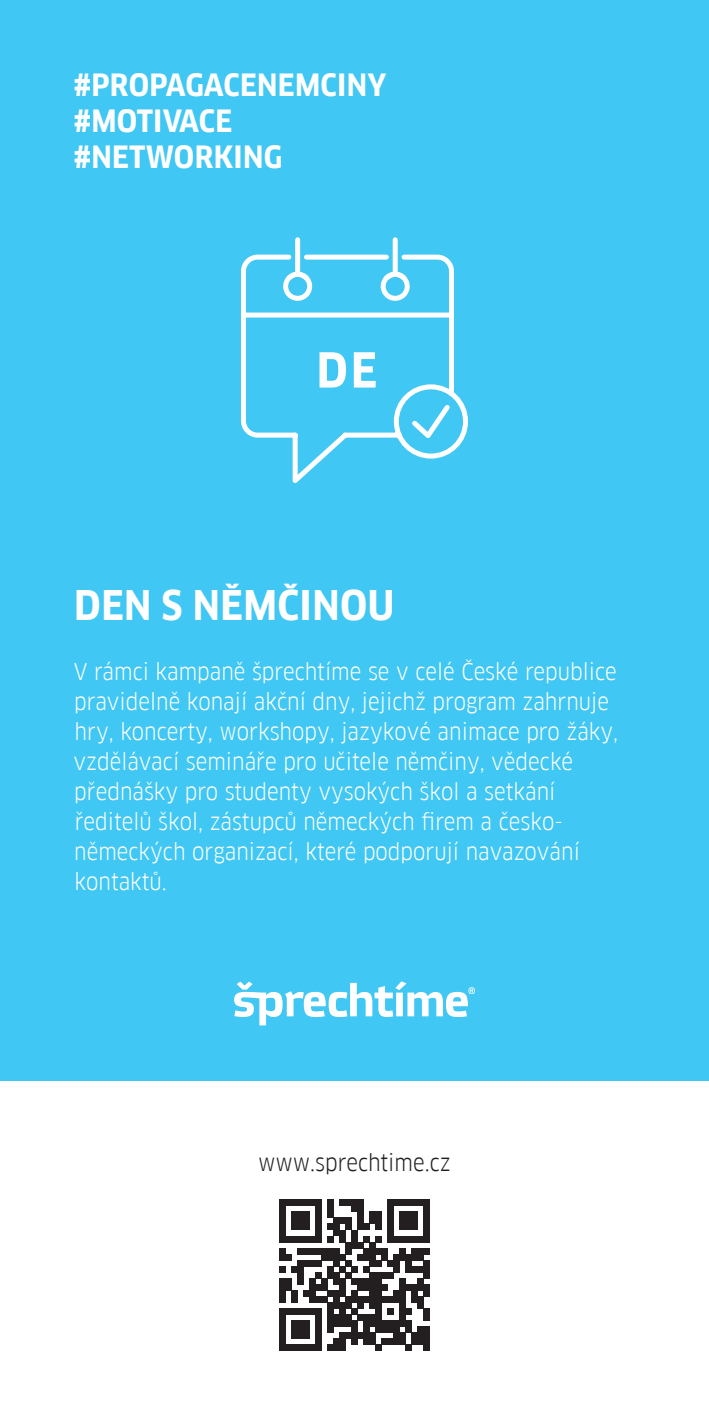
<style>
.page{position:relative;width:709px;height:1418px;background:#fff}
.page>*{position:absolute;margin:0;border:0;box-sizing:border-box;transform-origin:0 0}
.headline{font:700 40px "Goethe FF Clan";letter-spacing:.01em;color:#fff}
.t1{font:700 30px "Goethe FF Clan";letter-spacing:.01em;color:#fff}
.copy{font:22.5px/30px "Goethe FF Clan";color:#fff}
.t2{font:22.5px "Goethe FF Clan";color:#231f20}
</style>
<div class="page">
<div style="left:0;top:0;width:709px;height:1080px;background:#40c7f4"></div>
<div style="left:279px;top:1199px;width:6px;height:36px;background:#231f20"></div>
<div style="left:279px;top:1247px;width:6px;height:13px;background:#231f20"></div>
<div style="left:279px;top:1320px;width:6px;height:18px;background:#231f20"></div>
<div style="left:279px;top:1338px;width:6px;height:12px;background:#231f20"></div>
<div style="left:291px;top:1211px;width:6px;height:18px;background:#231f20"></div>
<div style="left:291px;top:1320px;width:6px;height:18px;background:#231f20"></div>
<div style="left:297px;top:1211px;width:6px;height:18px;background:#231f20"></div>
<div style="left:297px;top:1247px;width:6px;height:7px;background:#231f20"></div>
<div style="left:297px;top:1320px;width:6px;height:18px;background:#231f20"></div>
<div style="left:303px;top:1211px;width:6px;height:18px;background:#231f20"></div>
<div style="left:303px;top:1247px;width:6px;height:7px;background:#231f20"></div>
<div style="left:303px;top:1320px;width:6px;height:18px;background:#231f20"></div>
<svg style="left:285px;top:1199px;width:30px;height:6px"></svg>
<div style="left:309px;top:1247px;width:6px;height:7px;background:#231f20"></div>
<svg style="left:285px;top:1344px;width:30px;height:6px"></svg>
<div style="left:315px;top:1199px;width:6px;height:36px;background:#231f20"></div>
<svg style="left:279px;top:1235px;width:42px;height:6px"></svg>
<div style="left:315px;top:1247px;width:6px;height:7px;background:#231f20"></div>
<div style="left:315px;top:1320px;width:6px;height:18px;background:#231f20"></div>
<div style="left:315px;top:1338px;width:6px;height:12px;background:#231f20"></div>
<div style="left:321px;top:1247px;width:6px;height:13px;background:#231f20"></div>
<div style="left:327px;top:1199px;width:6px;height:18px;background:#231f20"></div>
<svg style="left:327px;top:1223px;width:6px;height:6px"></svg>
<svg style="left:327px;top:1236px;width:6px;height:5px"></svg>
<div style="left:327px;top:1247px;width:6px;height:13px;background:#231f20"></div>
<div style="left:327px;top:1320px;width:6px;height:12px;background:#231f20"></div>
<svg style="left:327px;top:1344px;width:6px;height:6px"></svg>
<div style="left:333px;top:1217px;width:6px;height:18px;background:#231f20"></div>
<div style="left:333px;top:1247px;width:6px;height:19px;background:#231f20"></div>
<div style="left:333px;top:1338px;width:6px;height:12px;background:#231f20"></div>
<svg style="left:339px;top:1217px;width:6px;height:6px"></svg>
<svg style="left:339px;top:1229px;width:6px;height:12px"></svg>
<svg style="left:339px;top:1199px;width:12px;height:6px"></svg>
<div style="left:345px;top:1217px;width:6px;height:12px;background:#231f20"></div>
<div style="left:345px;top:1241px;width:6px;height:13px;background:#231f20"></div>
<div style="left:351px;top:1199px;width:6px;height:12px;background:#231f20"></div>
<div style="left:351px;top:1320px;width:6px;height:18px;background:#231f20"></div>
<div style="left:357px;top:1199px;width:6px;height:30px;background:#231f20"></div>
<svg style="left:351px;top:1223px;width:18px;height:24px"></svg>
<div style="left:363px;top:1247px;width:6px;height:13px;background:#231f20"></div>
<div style="left:363px;top:1320px;width:6px;height:18px;background:#231f20"></div>
<div style="left:369px;top:1211px;width:6px;height:12px;background:#231f20"></div>
<div style="left:369px;top:1241px;width:6px;height:25px;background:#231f20"></div>
<div style="left:375px;top:1211px;width:6px;height:18px;background:#231f20"></div>
<svg style="left:375px;top:1236px;width:6px;height:5px"></svg>
<div style="left:375px;top:1247px;width:6px;height:7px;background:#231f20"></div>
<div style="left:375px;top:1320px;width:6px;height:12px;background:#231f20"></div>
<div style="left:381px;top:1247px;width:6px;height:13px;background:#231f20"></div>
<div style="left:381px;top:1320px;width:6px;height:12px;background:#231f20"></div>
<div style="left:387px;top:1199px;width:6px;height:36px;background:#231f20"></div>
<svg style="left:387px;top:1235px;width:6px;height:6px"></svg>
<svg style="left:279px;top:1254px;width:114px;height:72px"></svg>
<div style="left:387px;top:1320px;width:6px;height:12px;background:#231f20"></div>
<svg style="left:339px;top:1332px;width:54px;height:18px"></svg>
<div style="left:393px;top:1199px;width:7px;height:6px;background:#231f20"></div>
<div style="left:393px;top:1235px;width:7px;height:6px;background:#231f20"></div>
<div style="left:393px;top:1254px;width:7px;height:12px;background:#231f20"></div>
<div style="left:393px;top:1266px;width:7px;height:6px;background:#231f20"></div>
<div style="left:393px;top:1290px;width:7px;height:12px;background:#231f20"></div>
<div style="left:393px;top:1320px;width:7px;height:18px;background:#231f20"></div>
<div style="left:393px;top:1338px;width:7px;height:6px;background:#231f20"></div>
<div style="left:400px;top:1211px;width:6px;height:18px;background:#231f20"></div>
<div style="left:400px;top:1247px;width:6px;height:13px;background:#231f20"></div>
<div style="left:400px;top:1278px;width:6px;height:24px;background:#231f20"></div>
<div style="left:400px;top:1302px;width:6px;height:18px;background:#231f20"></div>
<svg style="left:400px;top:1320px;width:6px;height:6px"></svg>
<div style="left:406px;top:1211px;width:6px;height:18px;background:#231f20"></div>
<div style="left:406px;top:1254px;width:6px;height:12px;background:#231f20"></div>
<svg style="left:406px;top:1284px;width:6px;height:6px"></svg>
<svg style="left:406px;top:1308px;width:6px;height:6px"></svg>
<div style="left:406px;top:1320px;width:6px;height:12px;background:#231f20"></div>
<div style="left:412px;top:1211px;width:6px;height:18px;background:#231f20"></div>
<div style="left:412px;top:1247px;width:6px;height:13px;background:#231f20"></div>
<div style="left:412px;top:1284px;width:6px;height:18px;background:#231f20"></div>
<svg style="left:400px;top:1199px;width:24px;height:6px"></svg>
<div style="left:418px;top:1247px;width:6px;height:13px;background:#231f20"></div>
<div style="left:418px;top:1278px;width:6px;height:12px;background:#231f20"></div>
<svg style="left:418px;top:1296px;width:6px;height:12px"></svg>
<div style="left:418px;top:1326px;width:6px;height:12px;background:#231f20"></div>
<svg style="left:400px;top:1332px;width:24px;height:18px"></svg>
<div style="left:424px;top:1199px;width:6px;height:36px;background:#231f20"></div>
<svg style="left:400px;top:1235px;width:30px;height:6px"></svg>
<div style="left:424px;top:1247px;width:6px;height:7px;background:#231f20"></div>
<svg style="left:406px;top:1260px;width:24px;height:12px"></svg>
<div style="left:424px;top:1266px;width:6px;height:12px;background:#231f20"></div>
<div style="left:424px;top:1284px;width:6px;height:12px;background:#231f20"></div>
<div style="left:424px;top:1308px;width:6px;height:12px;background:#231f20"></div>
<div style="left:424px;top:1326px;width:6px;height:12px;background:#231f20"></div>
<div style="left:424px;top:1338px;width:6px;height:12px;background:#231f20"></div>
<svg style="left:241px;top:237px;width:227px;height:246px"></svg>
<svg style="left:282px;top:269px;width:172px;height:174px"></svg>
<svg style="left:234px;top:981px;width:241px;height:44px"></svg>
<p class="t1" style="left:74px;top:68px;width:314px">#PROPAGACENEMCINY</p>
<p class="t1" style="left:74px;top:104px;width:160px">#MOTIVACE</p>
<p class="t1" style="left:74px;top:140px;width:210px">#NETWORKING</p>
<p class="headline" style="left:74px;top:582px;width:321px">DEN S NĚMČINOU</p>
<p class="copy" style="left:73px;top:656px;width:546px">V rámci kampaně šprechtíme se v celé České republice pravidelně konají akční dny, jejichž program zahrnuje hry, koncerty, workshopy, jazykové animace pro žáky, vzdělávací semináře pro učitele němčiny, vědecké přednášky pro studenty vysokých škol a setkání ředitelů škol, zástupců německých firem a česko&shy;německých organizací, které podporují navazování kontaktů.</p>
<p class="t2" style="left:258px;top:1148px;width:194px">www.sprechtime.cz</p>
</div>
